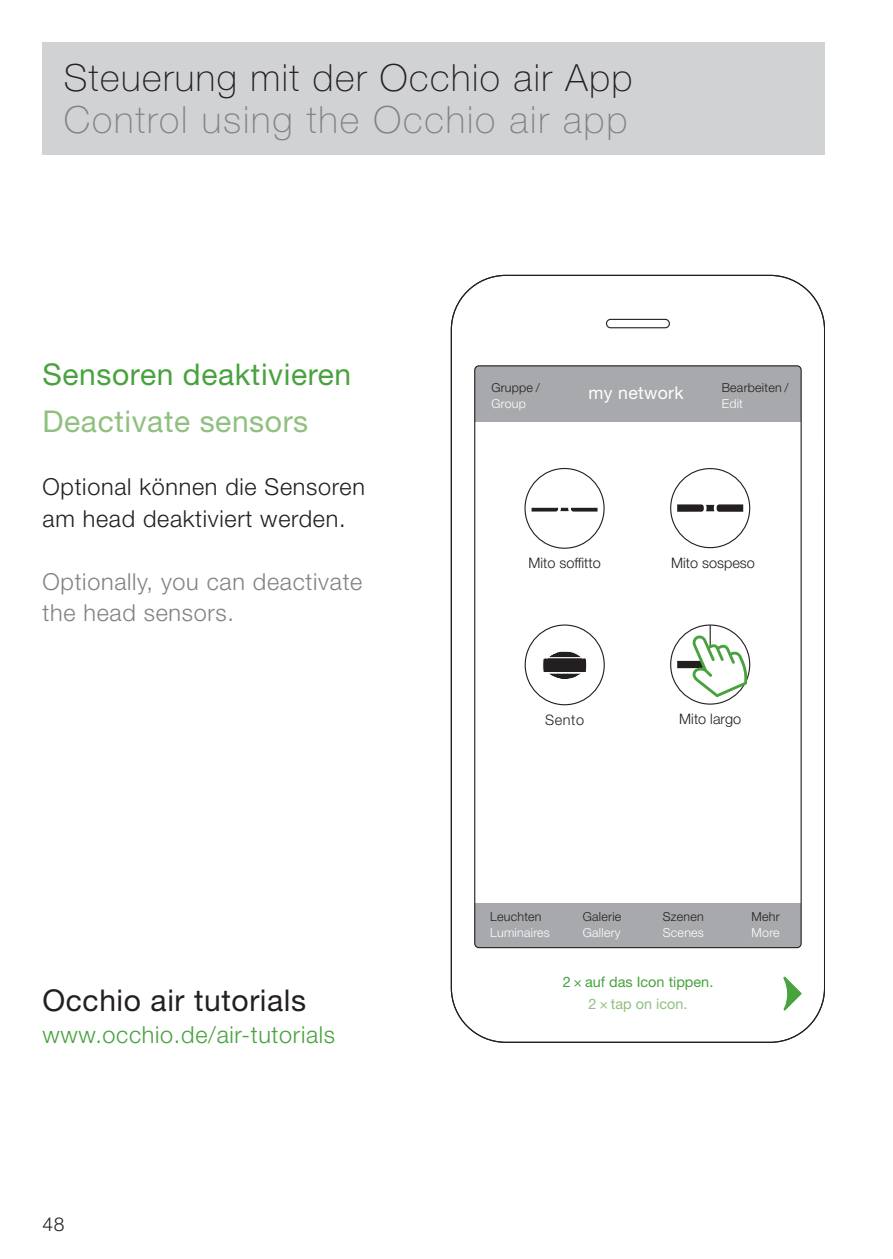
<style>
.page{position:relative;width:893px;height:1259px;background:#fff}
.page>*{position:absolute;margin:0;border:0;box-sizing:border-box;transform-origin:0 0}
.t1{font:100 37.5px "Helvetica Neue LT Std";letter-spacing:.04em;color:#231f20}
.t2{font:100 37.5px "Helvetica Neue LT Std";letter-spacing:.05em;color:#808285}
.t3{font:30px "Helvetica Neue LT Std";letter-spacing:.02em;color:#48a23e}
.t4{font:30px "Helvetica Neue LT Std";letter-spacing:.02em;color:#231f20}
.t5{font:30px "Helvetica Neue LT Std";letter-spacing:.02em;color:#90c080}
.t6{font:300 23.4px/31.5px "Helvetica Neue LT Std";letter-spacing:.03em;color:#231f20}
.t7{font:300 23.4px/31.5px "Helvetica Neue LT Std";letter-spacing:.03em;color:#808285}
.t8{font:300 23.4px "Helvetica Neue LT Std";letter-spacing:.03em;color:#48a23e}
.t9{font:300 19.2px "Helvetica Neue LT Std";color:#231f20}
.t10{font:17.7px "Helvetica Neue LT Std";letter-spacing:.02em;color:#fff}
.t11{font:300 14.4px "Helvetica Neue LT Std";color:#231f20}
.t12{font:14.4px "Helvetica Neue LT Std";color:#48a23e}
.t13{font:14.4px "Helvetica Neue LT Std";color:#90c080}
.t14{font:300 12.3px "Helvetica Neue LT Std";letter-spacing:.02em;color:#231f20}
.t15{font:300 12.3px "Helvetica Neue LT Std";letter-spacing:.02em;color:#fff}
</style>
<div class="page">
<div style="left:43px;top:43px;width:782px;height:112px;background:#d1d2d4"></div>
<div style="left:475px;top:366px;width:326px;height:56px;background:#a8a9ad"></div>
<div style="left:475px;top:903px;width:326px;height:44px;background:#a8a9ad"></div>
<div style="left:670px;top:468px;width:80px;height:80px;border:1px solid #231f20;border-radius:50%"></div>
<svg style="left:677px;top:504px;width:66px;height:8px"></svg>
<div style="left:524px;top:468px;width:81px;height:81px;border:1px solid #231f20;border-radius:50%"></div>
<svg style="left:532px;top:508px;width:65px;height:3px"></svg>
<div style="left:525px;top:624px;width:80px;height:81px;border:1px solid #231f20;border-radius:50%"></div>
<svg style="left:542px;top:651px;width:45px;height:28px"></svg>
<div style="left:606px;top:319px;width:64px;height:9px;border:1px solid #231f20;border-radius:4px"></div>
<svg style="left:783px;top:976px;width:19px;height:35px"></svg>
<div style="left:717px;top:958px;width:70px;height:71px;border:20px solid #fff;border-radius:50%"></div>
<div style="left:670px;top:624px;width:80px;height:80px;border:1px solid #231f20;border-radius:50%"></div>
<hr style="left:710px;top:625px;width:1px;height:39px;background:#231f20">
<svg style="left:677px;top:635px;width:71px;height:62px"></svg>
<h1 class="t1" style="left:64px;top:56px;width:570px">Steuerung mit der Occhio air App</h1>
<h1 class="t2" style="left:64px;top:99px;width:565px">Control using the Occhio air app</h1>
<p class="t3" style="left:43px;top:356px;width:310px">Sensoren deaktivieren</p>
<p class="t5" style="left:43px;top:404px;width:267px">Deactivate sensors</p>
<p class="t6" style="left:43px;top:471px;width:324px">Optional können die Sensoren am head deaktiviert werden.</p>
<p class="t14" style="left:491px;top:380px;width:50px">Gruppe /</p>
<p class="t15" style="left:491px;top:396px;width:36px">Group</p>
<p class="t10" style="left:588px;top:382px;width:97px">my network</p>
<p class="t14" style="left:722px;top:380px;width:68px">Bearbeiten /</p>
<p class="t15" style="left:722px;top:396px;width:23px">Edit</p>
<p class="t7" style="left:43px;top:565px;width:321px">Optionally, you can deactivate the head sensors.</p>
<p class="t4" style="left:43px;top:983px;width:265px">Occhio air tutorials</p>
<p class="t8" style="left:43px;top:1020px;width:294px">www.occhio.de/air-tutorials</p>
<p class="t9" style="left:43px;top:1212px;width:23px">48</p>
<p class="t11" style="left:528px;top:554px;width:74px">Mito soffitto</p>
<p class="t11" style="left:545px;top:711px;width:40px">Sento</p>
<p class="t11" style="left:671px;top:554px;width:85px">Mito sospeso</p>
<p class="t11" style="left:679px;top:710px;width:63px">Mito largo</p>
<p class="t14" style="left:490px;top:909px;width:53px">Leuchten</p>
<p class="t15" style="left:490px;top:925px;width:61px">Luminaires</p>
<p class="t14" style="left:583px;top:909px;width:40px">Galerie</p>
<p class="t15" style="left:583px;top:925px;width:39px">Gallery</p>
<p class="t14" style="left:663px;top:909px;width:43px">Szenen</p>
<p class="t15" style="left:663px;top:925px;width:43px">Scenes</p>
<p class="t14" style="left:752px;top:909px;width:30px">Mehr</p>
<p class="t15" style="left:752px;top:925px;width:30px">More</p>
<p class="t12" style="left:563px;top:973px;width:152px">2 × auf das Icon tippen.</p>
<p class="t13" style="left:588px;top:995px;width:101px">2 × tap on icon.</p>
</div>
